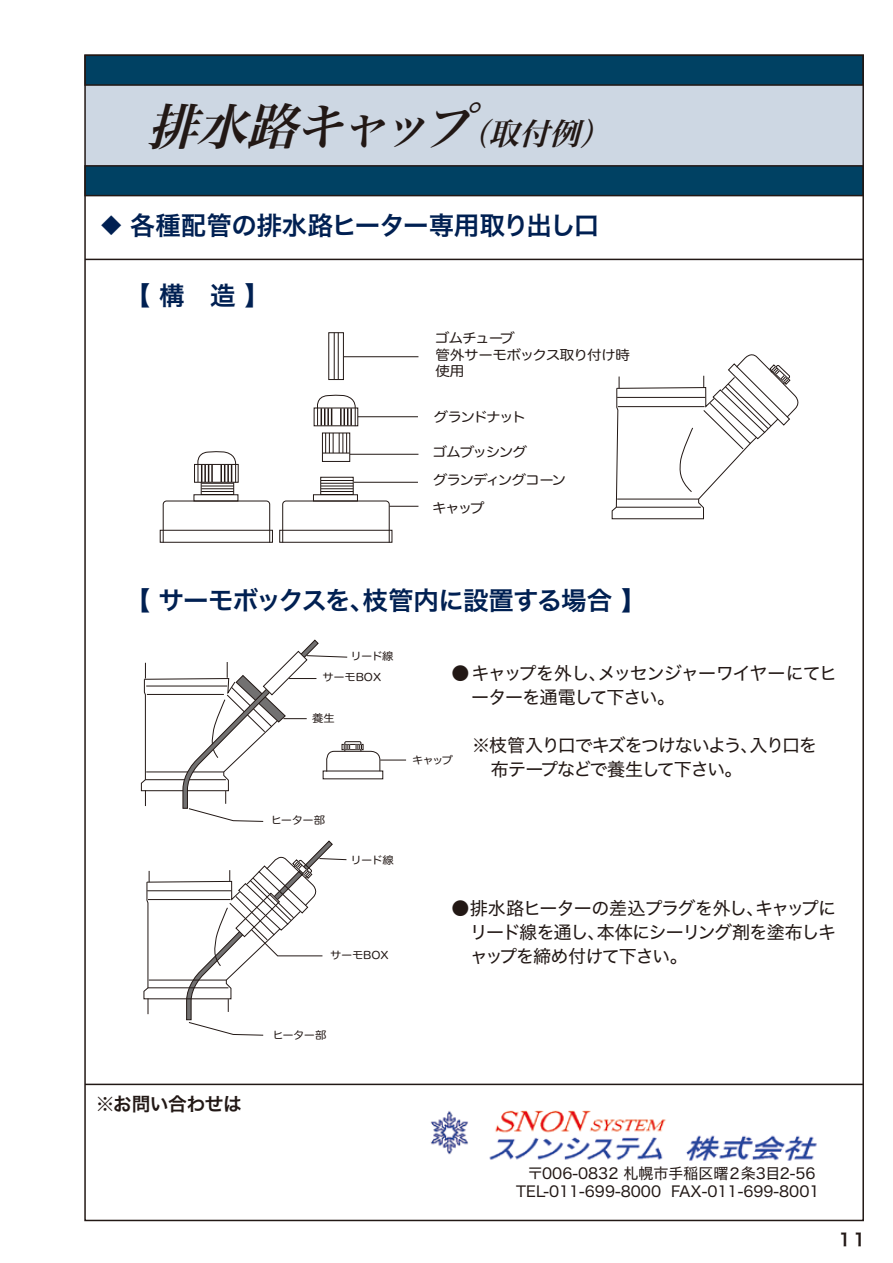
<style>
.page{position:relative;width:893px;height:1263px;background:#fff}
.page>*{position:absolute;margin:0;border:0;box-sizing:border-box;transform-origin:0 0}
.t1{font:italic 49.5px "Hira Min Pro N W6";color:#221815}
.t2{font:25.5px "Hiragino Sans W6";letter-spacing:-.03em;color:#002052}
.t3{font:18.75px "Hiragino Sans W6";letter-spacing:-.025em;color:#221815}
.t4{font:18px/24px "Hiragino Sans W4";letter-spacing:-.06em;color:#221815}
.t5{font:17.25px "Hiragino Sans W6";color:#221815}
.t6{font:15px/18.5px "Hiragino Sans W4";color:#221815;text-align:center}
.t7{font:13.5px/16.6px "Hira Maru Pro N W4";letter-spacing:-.07em;color:#221815;scale:1.08 1}
.t8{font:13.5px/28px "Hira Maru Pro N W4";letter-spacing:-.1em;color:#221815;scale:1.08 1}
.t9{font:13.5px "Hira Maru Pro N W4";letter-spacing:-.115em;color:#221815;scale:1.08 1}
.t10{font:10.5px "Hira Maru Pro N W4";letter-spacing:-.04em;color:#221815;scale:1.08 1}
.s1{font-size:30.45px}
.s2{font-size:20.4px}
</style>
<div class="page">
<img style="left:430px;top:1110px;width:387px;height:51px">
<div style="left:85px;top:55px;width:778px;height:141px;background:#cdd7e3"></div>
<div style="left:85px;top:55px;width:778px;height:30px;background:#004163"></div>
<div style="left:84px;top:55px;width:780px;height:31px;border:2px solid #221815"></div>
<div style="left:85px;top:166px;width:778px;height:30px;background:#004163"></div>
<div style="left:84px;top:165px;width:780px;height:31px;border:2px solid #221815"></div>
<hr style="left:85px;top:1084px;width:778px;height:1px;background:#221815">
<hr style="left:85px;top:259px;width:778px;height:1px;background:#221815">
<svg style="left:328px;top:332px;width:16px;height:48px"></svg>
<hr style="left:334px;top:333px;width:1px;height:46px;background:#221815">
<hr style="left:338px;top:333px;width:1px;height:46px;background:#221815">
<svg style="left:316px;top:394px;width:40px;height:33px"></svg>
<div style="left:322px;top:433px;width:28px;height:29px;border:1px solid #221815"></div>
<svg style="left:323px;top:433px;width:26px;height:21px"></svg>
<div style="left:279px;top:530px;width:113px;height:13px;border:1px solid #221815"></div>
<div style="left:320px;top:477px;width:34px;height:18px;border:1px solid #221815"></div>
<hr style="left:321px;top:480px;width:32px;height:1px;background:#221815">
<hr style="left:321px;top:483px;width:32px;height:1px;background:#221815">
<hr style="left:321px;top:486px;width:32px;height:1px;background:#221815">
<hr style="left:321px;top:488px;width:32px;height:1px;background:#221815">
<hr style="left:321px;top:491px;width:32px;height:1px;background:#221815">
<svg style="left:162px;top:500px;width:108px;height:41px"></svg>
<div style="left:160px;top:530px;width:113px;height:13px;border:1px solid #221815"></div>
<div style="left:201px;top:477px;width:33px;height:18px;border:1px solid #221815"></div>
<hr style="left:201px;top:483px;width:33px;height:1px;background:#221815">
<hr style="left:201px;top:486px;width:33px;height:1px;background:#221815">
<hr style="left:201px;top:488px;width:33px;height:1px;background:#221815">
<hr style="left:201px;top:491px;width:33px;height:1px;background:#221815">
<svg style="left:196px;top:451px;width:40px;height:30px"></svg>
<div style="left:194px;top:464px;width:45px;height:19px;border:1px solid #221815"></div>
<hr style="left:344px;top:356px;width:74px;height:1px;background:#221815">
<hr style="left:358px;top:416px;width:60px;height:1px;background:#221815">
<hr style="left:350px;top:454px;width:68px;height:1px;background:#221815">
<hr style="left:354px;top:482px;width:64px;height:1px;background:#221815">
<svg style="left:282px;top:500px;width:136px;height:43px"></svg>
<svg style="left:141px;top:639px;width:265px;height:183px"></svg>
<svg style="left:611px;top:354px;width:188px;height:165px"></svg>
<svg style="left:143px;top:840px;width:204px;height:196px"></svg>
<h1 class="t1" style="left:98px;top:82px;width:527px">　排水路キャップ<span class="s1">（取付例）</span></h1>
<h2 class="t2" style="left:101px;top:202px;width:500px"><span class="s2">◆</span> 各種配管の排水路ヒーター専用取り出し口</h2>
<h2 class="t2" style="left:125px;top:272px;width:146px">【 構　造 】</h2>
<p class="t7" style="left:435px;top:329px;width:182px">ゴムチューブ<br>管外サーモボックス取り付け時使用</p>
<p class="t9" style="left:434px;top:406px;width:87px">グランドナット</p>
<p class="t8" style="left:432px;top:437px;width:126px">ゴムブッシング<br>グランディングコーンキャップ</p>
<h2 class="t2" style="left:125px;top:577px;width:522px">【 サーモボックスを、枝管内に設置する場合 】</h2>
<p class="t3" style="left:96px;top:1087px;width:148px">※お問い合わせは</p>
<p class="t10" style="left:350px;top:647px;width:41px">リード線</p>
<p class="t10" style="left:323px;top:668px;width:56px">サーモBOX</p>
<p class="t10" style="left:312px;top:709px;width:22px">養生</p>
<p class="t10" style="left:271px;top:811px;width:52px">ヒーター部</p>
<p class="t10" style="left:351px;top:851px;width:41px">リード線</p>
<p class="t10" style="left:330px;top:946px;width:56px">サーモBOX</p>
<p class="t4" style="left:471px;top:660px;width:367px;text-indent:-20px">●キャップを外し、メッセンジャーワイヤーにてヒーターを通電して下さい。</p>
<p class="t10" style="left:412px;top:750px;width:39px">キャップ</p>
<p class="t4" style="left:472px;top:732px;width:346px">※枝管入り口でキズをつけないよう、入り口を　布テープなどで養生して下さい。</p>
<p class="t4" style="left:470px;top:895px;width:368px;text-align:justify;text-indent:-18px">●排水路ヒーターの差込プラグを外し、キャップにリード線を通し、本体にシーリング剤を塗布しキャップを締め付けて下さい。</p>
<p class="t10" style="left:272px;top:1026px;width:52px">ヒーター部</p>
<p class="t6" style="left:516px;top:1163px;width:305px">〒006-0832 札幌市手稲区曙２条3目2-56<br>TEL-011-699-8000 FAX-011-699-8001</p>
<p class="t5" style="left:836px;top:1224px;width:33px">１１</p>
</div>
